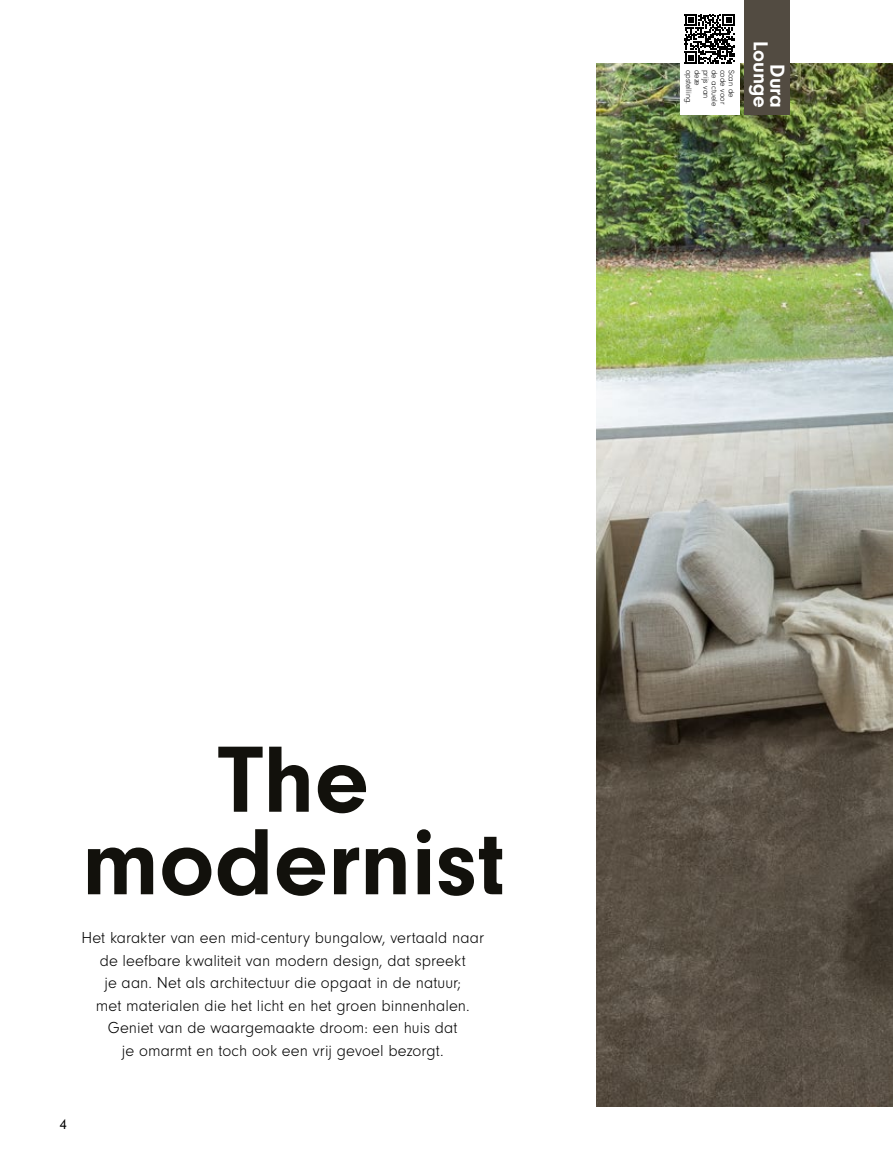
<style>
.page{position:relative;width:893px;height:1170px;background:#fff}
.page>*{position:absolute;margin:0;border:0;box-sizing:border-box;transform-origin:0 0}
.t1{font:700 97.5px/82.5px "Neuzeit Gro";color:#12110c;text-align:center}
.t2{font:700 21px/16.5px "Neuzeit Gro";color:#fff;text-align:right}
.t3{font:300 16.5px/22.5px "Neuzeit Gro";letter-spacing:.005em;color:#000;text-align:center}
.t4{font:15px "Neuzeit Gro";color:#000}
.t5{font:300 8.25px "Neuzeit Gro";color:#000}
</style>
<div class="page">
<img style="left:597px;top:64px;width:296px;height:1042px">
<div style="left:680px;top:0;width:59px;height:115px;background:#fff"></div>
<div style="left:679px;top:9px;width:61px;height:60px;background:#fff"></div>
<svg style="left:685px;top:14px;width:49px;height:50px"></svg>
<div style="left:744px;top:0;width:46px;height:115px;background:#524b41"></div>
<p class="t5" style="left:693px;top:70px;width:36px;rotate:90deg">opstelling.</p>
<p class="t5" style="left:702px;top:70px;width:18px;rotate:90deg">deze</p>
<p class="t5" style="left:710px;top:70px;width:30px;rotate:90deg">prijs van</p>
<p class="t5" style="left:719px;top:70px;width:38px;rotate:90deg">de actuele</p>
<p class="t5" style="left:727px;top:70px;width:36px;rotate:90deg">code voor</p>
<p class="t5" style="left:736px;top:70px;width:29px;rotate:90deg">Scan de</p>
<p class="t2" style="left:785px;top:41px;width:69px;rotate:90deg">Dura<br>Lounge</p>
<h1 class="t1" style="left:82px;top:739px;width:425px">The modernist</h1>
<p class="t3" style="left:81px;top:926px;width:404px">Het karakter van een mid-century bungalow, vertaald naar de leefbare kwaliteit van modern design, dat spreekt<br>je aan. Net als architectuur die opgaat in de natuur;<br>met materialen die het licht en het groen binnenhalen.<br>Geniet van de waargemaakte droom: een huis dat<br>je omarmt en toch ook een vrij gevoel bezorgt.</p>
<p class="t4" style="left:60px;top:1115px;width:9px">4</p>
</div>
